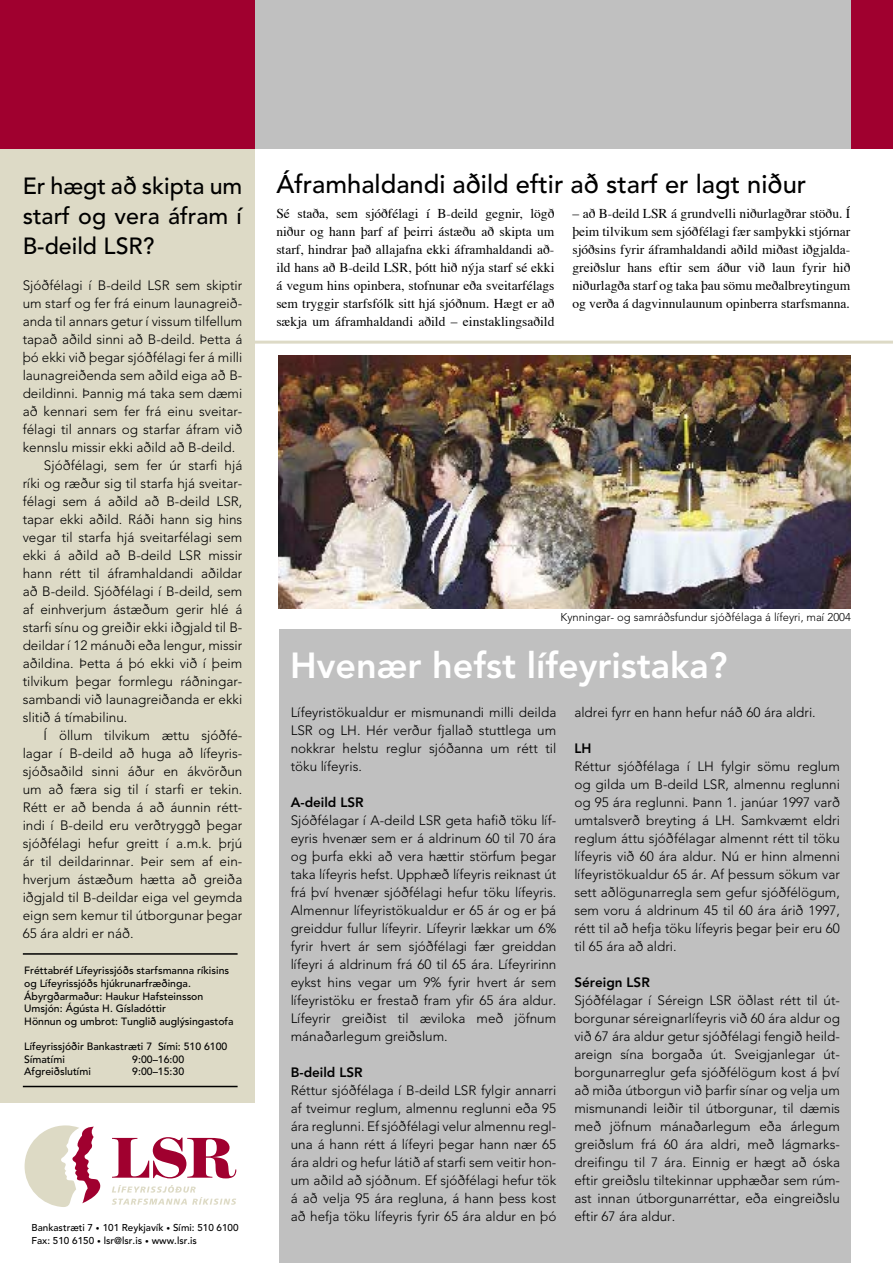
<style>
.page{position:relative;width:893px;height:1263px;background:#fff}
.page>*{position:absolute;margin:0;border:0;box-sizing:border-box;transform-origin:0 0}
.t1{font:800 36px "Avenir";color:#fff}
.t2{font:500 25.5px "Avenir";color:#000}
.t3{font:500 23.25px/30px "Avenir";color:#000;text-align:justify}
.t4{font:300 13.5px/18px "Avenir";color:#000;text-align:justify}
.t5{font:13.5px/18px "Times";color:#000;text-align:justify}
.t6{font:800 13.5px "Avenir";color:#000}
.t7{font:300 11.25px "Avenir";color:#000}
.t8{font:500 10.5px/12.6px "Avenir";color:#000}
.t9{font:500 9.9px/12.6px "Avenir";color:#000}
.s1{font-size:7.5px}
</style>
<div class="page">
<div style="left:0;top:146px;width:255px;height:957px;background:#dddac6"></div>
<div style="left:808px;top:0;width:85px;height:149px;background:#a0002f"></div>
<div style="left:255px;top:0;width:595px;height:149px;background:#c0c0c0"></div>
<div style="left:0;top:0;width:255px;height:149px;background:#a0002f"></div>
<hr style="left:23px;top:1086px;width:215px;height:1px;background:#000">
<hr style="left:23px;top:953px;width:215px;height:2px;background:#000">
<svg style="left:112px;top:1185px;width:124px;height:20px"></svg>
<svg style="left:112px;top:1137px;width:124px;height:41px"></svg>
<svg style="left:25px;top:1125px;width:76px;height:82px"></svg>
<hr style="left:251px;top:341px;width:642px;height:3px;background:#dddac6">
<div style="left:279px;top:629px;width:571px;height:634px;background:#c0c0c0"></div>
<img style="left:279px;top:355px;width:571px;height:253px">
<h3 class="t3" style="left:23px;top:171px;width:221px">Er hægt að skipta um starf og vera áfram í B-deild LSR?</h3>
<p class="t4" style="left:23px;top:276px;width:221px">Sjóðfélagi í B-deild LSR sem skiptir</p>
<p class="t4" style="left:23px;top:294px;width:221px">um starf og fer frá einum launagreið-</p>
<p class="t4" style="left:23px;top:312px;width:221px">anda til annars getur í vissum tilfellum</p>
<p class="t4" style="left:23px;top:330px;width:221px">tapað aðild sinni að B-deild. Þetta á</p>
<p class="t4" style="left:23px;top:348px;width:221px">þó ekki við þegar sjóðfélagi fer á milli</p>
<p class="t4" style="left:23px;top:366px;width:221px">launagreiðenda sem aðild eiga að B-</p>
<p class="t4" style="left:23px;top:384px;width:221px">deildinni. Þannig má taka sem dæmi</p>
<p class="t4" style="left:23px;top:402px;width:221px">að kennari sem fer frá einu sveitar-</p>
<p class="t4" style="left:23px;top:420px;width:221px">félagi til annars og starfar áfram við</p>
<p class="t4" style="left:23px;top:438px;width:214px">kennslu missir ekki aðild að B-deild.</p>
<p class="t4" style="left:44px;top:456px;width:200px">Sjóðfélagi, sem fer úr starfi hjá</p>
<p class="t4" style="left:23px;top:474px;width:221px">ríki og ræður sig til starfa hjá sveitar-</p>
<p class="t4" style="left:23px;top:492px;width:221px">félagi sem á aðild að B-deild LSR,</p>
<p class="t4" style="left:23px;top:510px;width:221px">tapar ekki aðild. Ráði hann sig hins</p>
<p class="t4" style="left:23px;top:528px;width:221px">vegar til starfa hjá sveitarfélagi sem</p>
<p class="t4" style="left:23px;top:546px;width:221px">ekki á aðild að B-deild LSR missir</p>
<p class="t4" style="left:23px;top:564px;width:221px">hann rétt til áframhaldandi aðildar</p>
<p class="t4" style="left:23px;top:582px;width:221px">að B-deild. Sjóðfélagi í B-deild, sem</p>
<p class="t4" style="left:23px;top:600px;width:221px">af einhverjum ástæðum gerir hlé á</p>
<p class="t4" style="left:23px;top:618px;width:221px">starfi sínu og greiðir ekki iðgjald til B-</p>
<p class="t4" style="left:23px;top:636px;width:221px">deildar í 12 mánuði eða lengur, missir</p>
<p class="t4" style="left:23px;top:654px;width:221px">aðildina. Þetta á þó ekki við í þeim</p>
<p class="t4" style="left:23px;top:672px;width:221px">tilvikum þegar formlegu ráðningar-</p>
<p class="t4" style="left:23px;top:690px;width:221px">sambandi við launagreiðanda er ekki</p>
<p class="t4" style="left:23px;top:708px;width:106px">slitið á tímabilinu.</p>
<p class="t4" style="left:44px;top:726px;width:200px">Í öllum tilvikum ættu sjóðfé-</p>
<p class="t4" style="left:23px;top:744px;width:221px">lagar í B-deild að huga að lífeyris-</p>
<p class="t4" style="left:23px;top:762px;width:221px">sjóðsaðild sinni áður en ákvörðun</p>
<p class="t4" style="left:23px;top:780px;width:221px">um að færa sig til í starfi er tekin.</p>
<p class="t4" style="left:23px;top:798px;width:221px">Rétt er að benda á að áunnin rétt-</p>
<p class="t4" style="left:23px;top:816px;width:221px">indi í B-deild eru verðtryggð þegar</p>
<p class="t4" style="left:23px;top:834px;width:221px">sjóðfélagi hefur greitt í a.m.k. þrjú</p>
<p class="t4" style="left:23px;top:852px;width:221px">ár til deildarinnar. Þeir sem af ein-</p>
<p class="t4" style="left:23px;top:870px;width:221px">hverjum ástæðum hætta að greiða</p>
<p class="t4" style="left:23px;top:888px;width:221px">iðgjald til B-deildar eiga vel geymda</p>
<p class="t4" style="left:23px;top:906px;width:221px">eign sem kemur til útborgunar þegar</p>
<p class="t4" style="left:23px;top:924px;width:112px">65 ára aldri er náð.</p>
<p class="t8" style="left:24px;top:965px;width:211px">Fréttabréf Lífeyrissjóðs starfsmanna ríkisins og Lífeyrissjóðs hjúkrunarfræðinga.<br>Ábyrgðarmaður: Haukur Hafsteinsson Umsjón: Ágústa H. Gísladóttir<br>Hönnun og umbrot: Tunglið auglýsingastofa</p>
<p class="t8" style="left:24px;top:1040px;width:205px">Lífeyrissjóðir Bankastræti 7 Sími: 510 6100<br>Símatími</p>
<p class="t8" style="left:132px;top:1053px;width:53px">9:00–16:00</p>
<p class="t8" style="left:24px;top:1065px;width:68px">Afgreiðslutími</p>
<p class="t8" style="left:132px;top:1065px;width:53px">9:00–15:30</p>
<p class="t9" style="left:31px;top:1222px;width:209px">Bankastræti 7 <span class="s1">•</span> 101 Reykjavík <span class="s1">•</span> Sími: 510 6100<br>Fax: 510 6150 <span class="s1">•</span> lsr@lsr.is <span class="s1">•</span> www.lsr.is</p>
<h2 class="t2" style="left:276px;top:170px;width:531px">Áframhaldandi aðild eftir að starf er lagt niður</h2>
<p class="t5" style="left:276px;top:205px;width:280px">Sé staða, sem sjóðfélagi í B-deild gegnir, lögð niður og hann þarf af þeirri ástæðu að skipta um starf, hindrar það allajafna ekki áframhaldandi að&shy;ild hans að B-deild LSR, þótt hið nýja starf sé ekki á vegum hins opinbera, stofnunar eða sveitarfélags sem tryggir starfsfólk sitt hjá sjóðnum. Hægt er að sækja um áframhaldandi aðild – einstaklingsaðild</p>
<p class="t5" style="left:572px;top:205px;width:280px">– að B-deild LSR á grundvelli niðurlagðrar stöðu. Í þeim tilvikum sem sjóðfélagi fær samþykki stjórnar sjóðsins fyrir áframhaldandi aðild miðast iðgjalda&shy;greiðslur hans eftir sem áður við laun fyrir hið niðurlagða starf og taka þau sömu meðalbreytingum og verða á dagvinnulaunum opinberra starfsmanna.</p>
<p class="t7" style="left:560px;top:611px;width:292px">Kynningar- og samráðsfundur sjóðfélaga á lífeyri, maí 2004</p>
<h1 class="t1" style="left:290px;top:644px;width:439px">Hvenær hefst lífeyristaka?</h1>
<p class="t4" style="left:291px;top:703px;width:267px">Lífeyristökualdur er mismunandi milli deilda LSR og LH. Hér verður fjallað stuttlega um nokkrar helstu reglur sjóðanna um rétt til töku lífeyris.</p>
<p class="t6" style="left:291px;top:794px;width:75px">A-deild LSR</p>
<p class="t4" style="left:291px;top:811px;width:267px">Sjóðfélagar í A-deild LSR geta hafið töku líf&shy;eyris hvenær sem er á aldrinum 60 til 70 ára og þurfa ekki að vera hættir störfum þegar taka lífeyris hefst. Upphæð lífeyris reiknast út frá því hvenær sjóðfélagi hefur töku lífeyris.<br>Almennur lífeyristökualdur er 65 ár og er þá greiddur fullur lífeyrir. Lífeyrir lækkar um 6% fyrir hvert ár sem sjóðfélagi fær greiddan lífeyri á aldrinum frá 60 til 65 ára. Lífeyririnn eykst hins vegar um 9% fyrir hvert ár sem lífeyristöku er frestað fram yfir 65 ára aldur.<br>Lífeyrir greiðist til æviloka með jöfnum mánaðarlegum greiðslum.</p>
<p class="t6" style="left:291px;top:1064px;width:74px">B-deild LSR</p>
<p class="t4" style="left:291px;top:1081px;width:267px">Réttur sjóðfélaga í B-deild LSR fylgir annarri af tveimur reglum, almennu reglunni eða 95 ára reglunni. Ef sjóðfélagi velur almennu regl&shy;una á hann rétt á lífeyri þegar hann nær 65 ára aldri og hefur látið af starfi sem veitir hon&shy;um aðild að sjóðnum. Ef sjóðfélagi hefur tök á að velja 95 ára regluna, á hann þess kost að hefja töku lífeyris fyrir 65 ára aldur en þó</p>
<p class="t4" style="left:574px;top:703px;width:243px">aldrei fyrr en hann hefur náð 60 ára aldri.</p>
<p class="t6" style="left:574px;top:740px;width:19px">LH</p>
<p class="t4" style="left:574px;top:757px;width:267px">Réttur sjóðfélaga í LH fylgir sömu reglum og gilda um B-deild LSR, almennu reglunni og 95 ára reglunni. Þann 1. janúar 1997 varð umtalsverð breyting á LH. Samkvæmt eldri reglum áttu sjóðfélagar almennt rétt til töku lífeyris við 60 ára aldur. Nú er hinn almenni lífeyristökualdur 65 ár. Af þessum sökum var sett aðlögunarregla sem gefur sjóðfélögum, sem voru á aldrinum 45 til 60 ára árið 1997, rétt til að hefja töku lífeyris þegar þeir eru 60 til 65 ára að aldri.</p>
<p class="t6" style="left:574px;top:974px;width:77px">Séreign LSR</p>
<p class="t4" style="left:574px;top:991px;width:267px">Sjóðfélagar í Séreign LSR öðlast rétt til út&shy;borgunar séreignarlífeyris við 60 ára aldur og við 67 ára aldur getur sjóðfélagi fengið heild&shy;areign sína borgaða út. Sveigjanlegar út&shy;borgunarreglur gefa sjóðfélögum kost á því að miða útborgun við þarfir sínar og velja um mismunandi leiðir til útborgunar, til dæmis með jöfnum mánaðarlegum eða árlegum greiðslum frá 60 ára aldri, með lágmarks&shy;dreifingu til 7 ára. Einnig er hægt að óska eftir greiðslu tiltekinnar upphæðar sem rúm&shy;ast innan útborgunarréttar, eða eingreiðslu eftir 67 ára aldur.</p>
</div>
